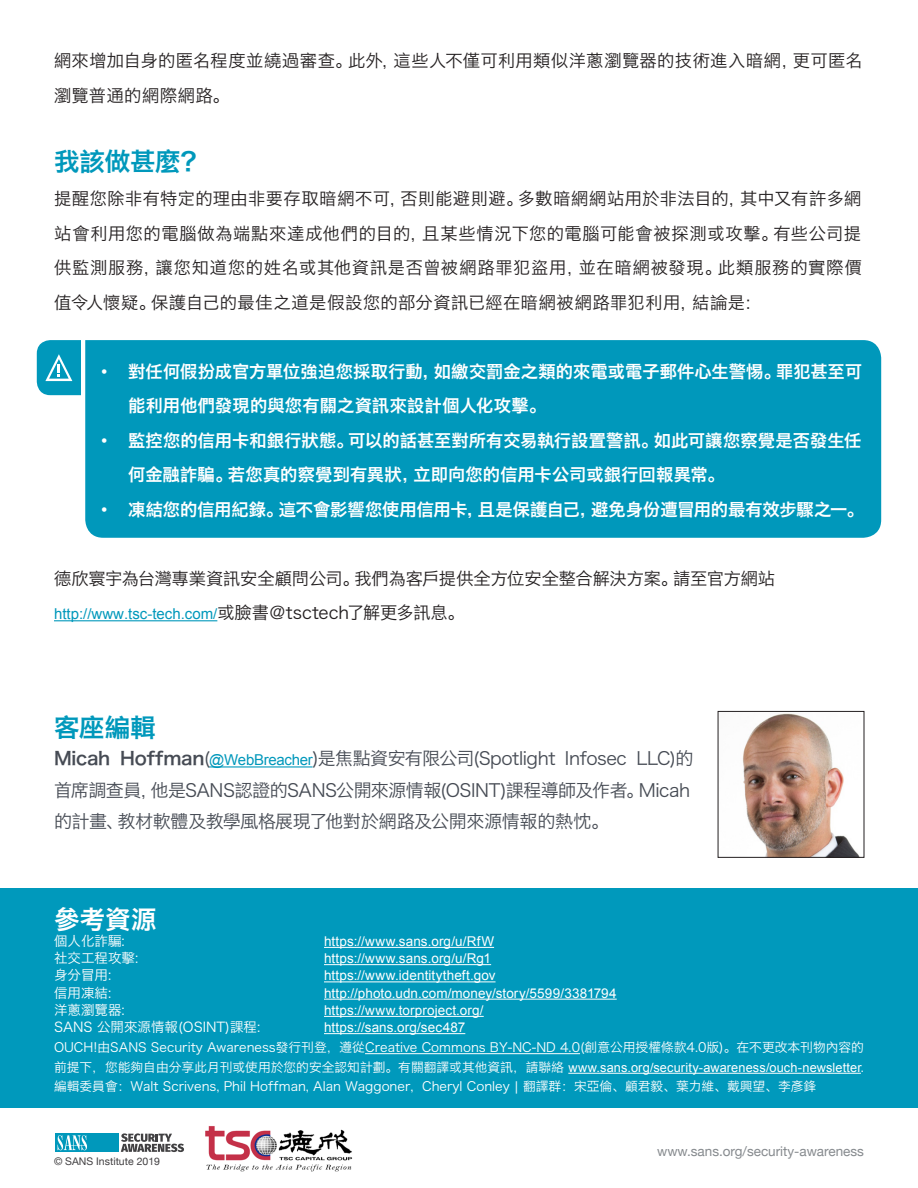
<style>
.page{position:relative;width:918px;height:1188px;background:#fff}
.page>*{position:absolute;margin:0;border:0;box-sizing:border-box;transform-origin:0 0}
.MainText{font:25.5px "Hiragino Sans GB W6";letter-spacing:-.005em;color:#0098bb}
.t1{font:25.5px "Hiragino Sans GB W6";color:#fff}
.MainText-2{font:18px/31.5px "Hiragino Sans GB W3";letter-spacing:-.025em;color:#464b54}
.MainText-3{font:18px "Hiragino Sans GB W6";letter-spacing:-.015em;color:#464b54}
.t2{font:18px "Arial";color:#fff}
.MainText-4{font:17.25px/34.5px "Hiragino Sans GB W3";letter-spacing:.025em;color:#231f20}
.t3{font:17.25px "Hiragino Sans GB W6";letter-spacing:.005em;color:#fff}
.MainText-5{font:17.25px "Hiragino Sans GB W3";letter-spacing:-.01em;color:#231f20}
.MainText-6{font:17.25px "Hiragino Sans GB W3";letter-spacing:.045em;color:#231f20}
.MainText-7{font:17.25px "Hiragino Sans GB W3";letter-spacing:-.005em;color:#231f20}
.MainText-8{font:17.25px "Hiragino Sans GB W3";letter-spacing:.005em;color:#231f20}
.MainText-9{font:15px "Arial";color:#0098bb}
.MainText-10{font:15px "Arial";letter-spacing:-.02em;color:#0098bb}
.t4{font:13.5px "Arial";letter-spacing:.01em;color:#fff}
.t5{font:13.5px "Hira Kaku Pro W3";color:#fff}
.t6{font:13.5px "Helvetica Neue";color:#868a8e}
.t7{font:12.75px "Hiragino Sans GB W3";color:#fff}
.t8{font:12.75px "Arial";letter-spacing:.01em;color:#fff}
.t9{font:10.5px "Helvetica Neue";color:#413f41}
.s1{font-family:"Hiragino Sans GB W3"}
.s2{font-family:"Arial";font-size:15px;color:#0098bb}
</style>
<div class="page">
<div style="left:85px;top:340px;width:796px;height:198px;background:#0098bb"></div>
<svg style="left:37px;top:340px;width:44px;height:55px;background:#1da3c2"></svg>
<hr style="left:54px;top:620px;width:163px;height:1px;background:#0098bb">
<svg style="left:121px;top:1133px;width:63px;height:19px"></svg>
<div style="left:56px;top:1133px;width:63px;height:19px;background:#0098bb"></div>
<svg style="left:58px;top:1135px;width:29px;height:15px"></svg>
<div style="left:0;top:889px;width:918px;height:219px;background:#0099bc"></div>
<hr style="left:324px;top:947px;width:170px;height:1px;background:#fff">
<hr style="left:324px;top:964px;width:167px;height:1px;background:#fff">
<hr style="left:324px;top:981px;width:172px;height:1px;background:#fff">
<hr style="left:324px;top:999px;width:293px;height:1px;background:#fff">
<hr style="left:324px;top:1016px;width:160px;height:1px;background:#fff">
<hr style="left:324px;top:1033px;width:141px;height:1px;background:#fff">
<hr style="left:365px;top:1053px;width:215px;height:1px;background:#fff">
<hr style="left:568px;top:1073px;width:293px;height:1px;background:#fff">
<img style="left:205px;top:1126px;width:148px;height:46px">
<hr style="left:209px;top:766px;width:104px;height:2px;background:#0098bb">
<img style="left:742px;top:713px;width:117px;height:143px">
<div style="left:718px;top:711px;width:146px;height:147px;border:1px solid #231f20"></div>
<p class="MainText-4" style="left:54px;top:43px;width:300px">網來增加自身的匿名程度並繞過審查。瀏覽普通的網際網路。</p>
<p class="MainText-4" style="left:348px;top:43px;width:52px">此外，</p>
<p class="MainText-4" style="left:394px;top:43px;width:407px">這些人不僅可利用類似洋蔥瀏覽器的技術進入暗網，</p>
<p class="MainText-4" style="left:793px;top:43px;width:71px">更可匿名</p>
<p class="MainText" style="left:54px;top:144px;width:154px">我該做甚麼?</p>
<p class="MainText-4" style="left:54px;top:181px;width:354px">提醒您除非有特定的理由非要存取暗網不可，</p>
<p class="MainText-4" style="left:518px;top:181px;width:229px">多數暗網網站用於非法目的，</p>
<p class="MainText-4" style="left:401px;top:181px;width:124px">否則能避則避。</p>
<p class="MainText-8" style="left:740px;top:188px;width:123px">其中又有許多網</p>
<p class="MainText-4" style="left:54px;top:216px;width:375px">站會利用您的電腦做為端點來達成他們的目的，</p>
<p class="MainText-4" style="left:422px;top:216px;width:358px">且某些情況下您的電腦可能會被探測或攻擊。</p>
<p class="MainText-4" style="left:773px;top:216px;width:89px">有些公司提</p>
<p class="MainText-4" style="left:54px;top:250px;width:108px">供監測服務，</p>
<p class="MainText-6" style="left:155px;top:257px;width:430px">讓您知道您的姓名或其他資訊是否曾被網路罪犯盜用，</p>
<p class="MainText-6" style="left:718px;top:257px;width:146px">此類服務的實際價</p>
<p class="MainText-4" style="left:579px;top:250px;width:145px">並在暗網被發現。</p>
<p class="MainText-4" style="left:54px;top:285px;width:104px">值令人懷疑。</p>
<p class="MainText-4" style="left:151px;top:285px;width:548px">保護自己的最佳之道是假設您的部分資訊已經在暗網被網路罪犯利用，</p>
<p class="MainText-4" style="left:692px;top:285px;width:71px">結論是：</p>
<p class="t2" style="left:101px;top:360px;width:8px">•</p>
<p class="t2" style="left:101px;top:429px;width:8px">•</p>
<p class="t2" style="left:101px;top:498px;width:8px">•</p>
<p class="t3" style="left:128px;top:360px;width:313px">對任何假扮成官方單位強迫您採取行動，</p>
<p class="t3" style="left:434px;top:360px;width:349px">如繳交罰金之類的來電或電子郵件心生警惕。</p>
<p class="t3" style="left:776px;top:360px;width:87px">罪犯甚至可</p>
<p class="t3" style="left:128px;top:394px;width:419px">能利用他們發現的與您有關之資訊來設計個人化攻擊。</p>
<p class="t3" style="left:348px;top:429px;width:312px">可以的話甚至對所有交易執行設置警訊。</p>
<p class="t3" style="left:128px;top:429px;width:227px">監控您的信用卡和銀行狀態。</p>
<p class="t3" style="left:654px;top:429px;width:209px">如此可讓您察覺是否發生任</p>
<p class="t3" style="left:128px;top:463px;width:106px">何金融詐騙。</p>
<p class="t3" style="left:228px;top:463px;width:193px">若您真的察覺到有異狀，</p>
<p class="t3" style="left:413px;top:463px;width:313px">立即向您的信用卡公司或銀行回報異常。</p>
<p class="t3" style="left:279px;top:498px;width:206px">這不會影響您使用信用卡，</p>
<p class="t3" style="left:591px;top:498px;width:274px">避免身份遭冒用的最有效步驟之一。</p>
<p class="t3" style="left:128px;top:498px;width:156px">凍結您的信用紀錄。</p>
<p class="t3" style="left:478px;top:498px;width:120px">且是保護自己，</p>
<p class="MainText-5" style="left:54px;top:568px;width:307px">德欣寰宇為台灣專業資訊安全顧問公司。</p>
<p class="MainText-5" style="left:217px;top:602px;width:249px">或臉書＠tsctech了解更多訊息。</p>
<p class="MainText-7" style="left:354px;top:568px;width:325px">我們為客戶提供全方位安全整合解決方案。</p>
<p class="MainText-4" style="left:673px;top:561px;width:104px">請至官方網站</p>
<p class="MainText-9" style="left:54px;top:604px;width:165px">http://www.tsc-tech.com/</p>
<p class="MainText" style="left:54px;top:711px;width:103px">客座編輯</p>
<p class="MainText-3" style="left:54px;top:747px;width:58px">Micah</p>
<p class="MainText-2" style="left:313px;top:743px;width:244px">)是焦點資安有限公司(Spotlight</p>
<p class="MainText-3" style="left:120px;top:747px;width:106px">Hoffman<span class="s1">(</span><span class="s2">@</span></p>
<p class="MainText-10" style="left:224px;top:750px;width:90px">WebBreacher</p>
<p class="MainText-2" style="left:565px;top:743px;width:64px">Infosec</p>
<p class="MainText-2" style="left:637px;top:743px;width:58px">LLC 的)</p>
<p class="MainText-2" style="left:151px;top:774px;width:495px">他是SANS認證的SANS公開來源情報(OSINT)課程導師及作者。</p>
<p class="MainText-2" style="left:117px;top:774px;width:493px;text-indent:-63px">首席調查員，<br>教材軟體及教學風格展現了他對於網路及公開來源情報的熱忱。</p>
<p class="MainText-2" style="left:639px;top:774px;width:53px">Micah</p>
<p class="MainText-2" style="left:54px;top:806px;width:71px">的計畫、</p>
<p class="t1" style="left:54px;top:902px;width:104px">參考資源</p>
<p class="t5" style="left:54px;top:929px;width:72px">個人化詐騙:</p>
<p class="t4" style="left:324px;top:932px;width:172px">https://www.sans.org /u/ RfW</p>
<p class="t5" style="left:54px;top:946px;width:86px">社交工程攻擊:</p>
<p class="t4" style="left:324px;top:950px;width:169px">https://www.sans.org /u/ Rg1</p>
<p class="t5" style="left:54px;top:963px;width:59px">身分冒用:</p>
<p class="t4" style="left:324px;top:967px;width:173px">https://www.identitytheft.gov</p>
<p class="t5" style="left:54px;top:981px;width:59px">信用凍結:</p>
<p class="t4" style="left:324px;top:984px;width:294px">http://photo.udn.com/money/story/5599/3381794</p>
<p class="t5" style="left:54px;top:998px;width:72px">洋蔥瀏覽器:</p>
<p class="t4" style="left:324px;top:1001px;width:161px">https://www.torproject.org/</p>
<p class="t5" style="left:54px;top:1015px;width:208px">SANS 公開來源情報(OSINT)課程:</p>
<p class="t7" style="left:54px;top:1040px;width:812px">OUCH!由SANS Security Awareness發行刊登，遵從Creative Commons BY-NC-ND 4.0(創意公用授權條款4.0版)。在不更改本刊物內容的</p>
<p class="t8" style="left:54px;top:1059px;width:812px"><span class="s1">前提下，您能夠自由分享此月刊或使用於您的安全認知計劃。有關翻譯或其他資訊，請聯絡</span> www.sans.org/security-awareness/ouch-newsletter<span class="s1">.</span></p>
<p class="t7" style="left:422px;top:1079px;width:396px">Cheryl Conley | 翻譯群：宋亞倫、顧君毅、葉力維、戴興望、李彥鋒</p>
<p class="t4" style="left:324px;top:1019px;width:143px">https://sans.org/sec487</p>
<p class="t7" style="left:54px;top:1079px;width:361px">編輯委員會：Walt Scrivens, Phil Hoffman, Alan Waggoner,</p>
<p class="t9" style="left:54px;top:1154px;width:108px">© SANS Institute 2019</p>
<p class="t6" style="left:657px;top:1142px;width:208px">www.sans.org/security-awareness</p>
</div>
